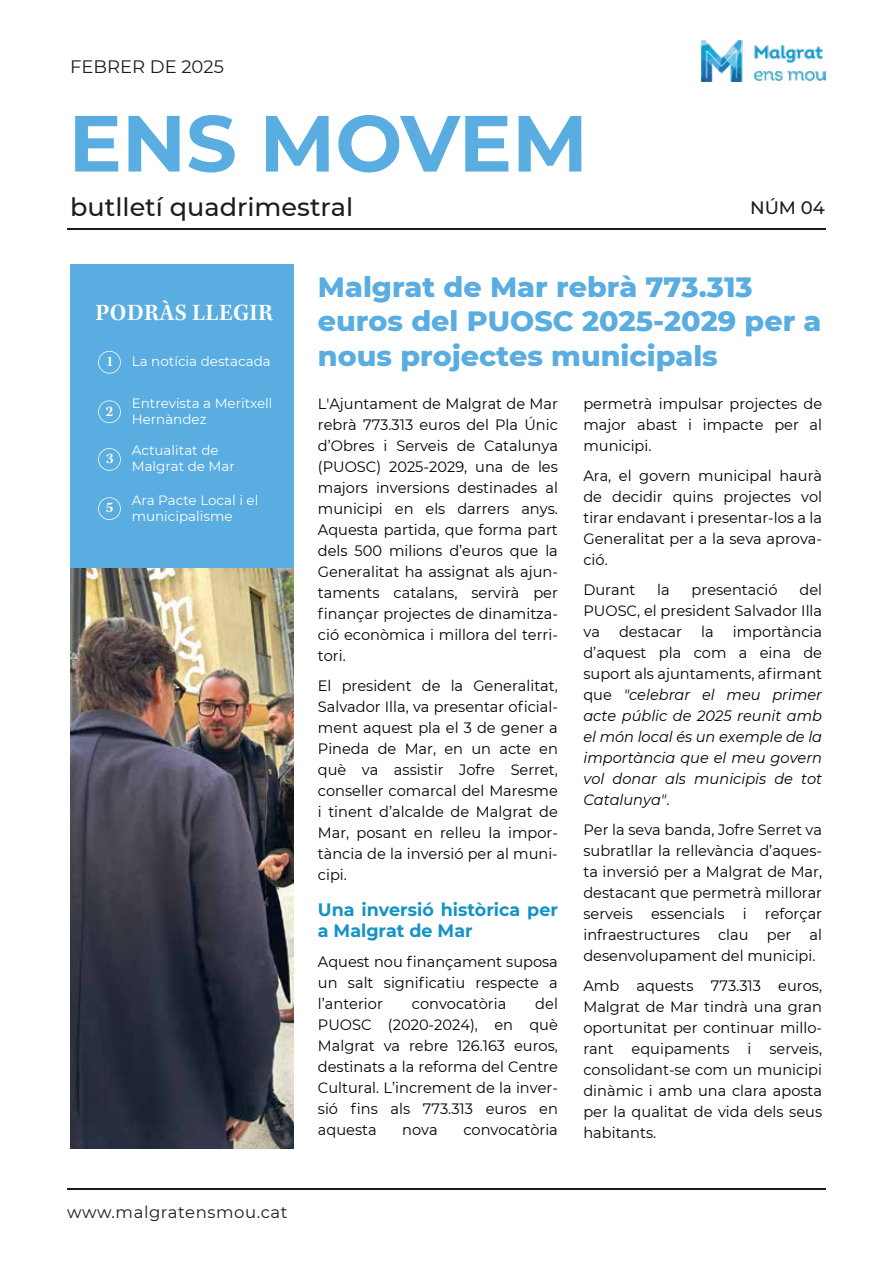
<style>
.page{position:relative;width:893px;height:1263px;background:#fff}
.page>*{position:absolute;margin:0;border:0;box-sizing:border-box;transform-origin:0 0}
.t1{font:700 79.5px "Montserrat";color:#59ade0}
.t2{font:800 28.5px/34.2px "Montserrat";color:#59ade0}
.t3{font:500 25.5px "Montserrat";color:#1d1d1c}
.t4{font:600 24px "Kepler Std";letter-spacing:.015em;color:#fff}
.t5{font:700 18px/21px "Montserrat";color:#1393c5}
.t6{font:18px "Montserrat";color:#1d1d1c}
.t7{font:500 18px "Montserrat";color:#1d1d1c}
.t8{font:16.5px "Montserrat";letter-spacing:.035em;color:#1d1d1c}
.t9{font:15px/21px "Montserrat";color:#010101;text-align:justify}
.t10{font:italic 15px/21px "Montserrat";color:#010101;text-align:justify}
.t11{font:600 15px "Kepler Std";color:#fff}
.t12{font:13.5px/16.2px "Montserrat";color:#fff}
.s1{font-family:"Kepler Std";font-weight:600;font-size:15px}
.s2{font-style:normal}
</style>
<div class="page">
<hr style="left:67px;top:1188px;width:759px;height:2px;background:#1d1d1c">
<img style="left:70px;top:567px;width:224px;height:581px">
<div style="left:70px;top:264px;width:224px;height:303px;background:#59ade0"></div>
<svg style="left:98px;top:497px;width:23px;height:23px"></svg>
<svg style="left:98px;top:448px;width:23px;height:23px"></svg>
<svg style="left:98px;top:400px;width:23px;height:23px"></svg>
<svg style="left:98px;top:351px;width:23px;height:23px"></svg>
<hr style="left:67px;top:229px;width:759px;height:1px;background:#1d1d1c">
<img style="left:702px;top:40px;width:124px;height:42px">
<p class="t6" style="left:70px;top:54px;width:155px">FEBRER DE 2025</p>
<h1 class="t1" style="left:69px;top:86px;width:521px">ENS MOVEM</h1>
<h3 class="t3" style="left:70px;top:189px;width:284px">butlletí quadrimestral</h3>
<p class="t7" style="left:750px;top:195px;width:76px">NÚM 04</p>
<h3 class="t4" style="left:95px;top:299px;width:179px">PODRÀS LLEGIR</h3>
<p class="t12" style="left:106px;top:353px;width:166px"><span class="s1">1</span> La notícia destacada</p>
<p class="t11" style="left:106px;top:402px;width:9px">2</p>
<p class="t11" style="left:106px;top:450px;width:9px">3</p>
<p class="t11" style="left:106px;top:499px;width:9px">5</p>
<p class="t12" style="left:132px;top:394px;width:142px">Entrevista a Meritxell<br>Hernàndez</p>
<p class="t12" style="left:132px;top:442px;width:105px">Actualitat de<br>Malgrat de Mar</p>
<p class="t12" style="left:132px;top:491px;width:128px">Ara Pacte Local i el municipalisme</p>
<p class="t8" style="left:67px;top:1201px;width:222px">www.malgratensmou.cat</p>
<h2 class="t2" style="left:318px;top:268px;width:505px">Malgrat de Mar rebrà 773.313 euros del PUOSC 2025-2029 per a nous projectes municipals</h2>
<p class="t9" style="left:318px;top:393px;width:242px">L'Ajuntament de Malgrat de Mar rebrà 773.313 euros del Pla Únic d’Obres i Serveis de Catalunya (PUOSC) 2025-2029, una de les majors inversions destinades al municipi en els darrers anys.<br>Aquesta partida, que forma part dels 500 milions d’euros que la Generalitat ha assignat als ajun&shy;taments catalans, servirà per finançar projectes de dinamitza&shy;ció econòmica i millora del terri&shy;tori.</p>
<p class="t9" style="left:318px;top:675px;width:242px">El president de la Generalitat, Salvador Illa, va presentar oficial&shy;ment aquest pla el 3 de gener a Pineda de Mar, en un acte en què va assistir Jofre Serret, conseller comarcal del Maresme i tinent d’alcalde de Malgrat de Mar, posant en relleu la impor&shy;tància de la inversió per al muni&shy;cipi.</p>
<p class="t5" style="left:318px;top:898px;width:241px">Una inversió històrica per a Malgrat de Mar</p>
<p class="t9" style="left:318px;top:951px;width:241px">Aquest nou finançament suposa un salt significatiu respecte a l’anterior</p>
<p class="t9" style="left:318px;top:993px;width:241px;text-indent:217px">del PUOSC (2020-2024), en què Malgrat va rebre 126.163 euros, destinats a la reforma del Centre Cultural. L’increment de la inver&shy;sió fins als 773.313 euros en aquesta</p>
<p class="t9" style="left:412px;top:993px;width:96px">convocatòria</p>
<p class="t9" style="left:402px;top:1119px;width:37px">nova</p>
<p class="t9" style="left:463px;top:1119px;width:96px">convocatòria</p>
<p class="t9" style="left:583px;top:393px;width:240px">permetrà impulsar projectes de major abast i impacte per al municipi.</p>
<p class="t9" style="left:583px;top:465px;width:240px">Ara, el govern municipal haurà de decidir quins projectes vol tirar endavant i presentar-los a la Generalitat per a la seva aprova&shy;ció.</p>
<p class="t9" style="left:583px;top:579px;width:54px">Durant</p>
<p class="t9" style="left:657px;top:579px;width:14px">la</p>
<p class="t9" style="left:692px;top:579px;width:88px">presentació</p>
<p class="t9" style="left:583px;top:579px;width:240px;text-indent:216px">del PUOSC, el president Salvador Illa va</p>
<p class="t10" style="left:583px;top:621px;width:240px;text-indent:149px"><span class="s2">importància d’aquest pla com a eina de suport als ajuntaments, afirmant que</span> "celebrar el meu primer acte públic de 2025 reunit amb el món local és un exemple de la importància que el meu govern vol donar als municipis de tot Catalunya"<span class="s2">.</span></p>
<p class="t9" style="left:583px;top:819px;width:240px">Per la seva banda, Jofre Serret va subratllar la rellevància d’aques&shy;ta inversió per a Malgrat de Mar, destacant que permetrà millorar serveis essencials i reforçar infraestructures clau per al desenvolupament del municipi.</p>
<p class="t9" style="left:583px;top:975px;width:240px">Amb aquests 773.313 euros, Malgrat de Mar tindrà una gran oportunitat per continuar millo&shy;rant equipaments i serveis, consolidant-se com un municipi dinàmic i amb una clara aposta per la qualitat de vida dels seus habitants.</p>
<p class="t9" style="left:619px;top:621px;width:64px">destacar</p>
<p class="t9" style="left:701px;top:621px;width:14px">la</p>
</div>
